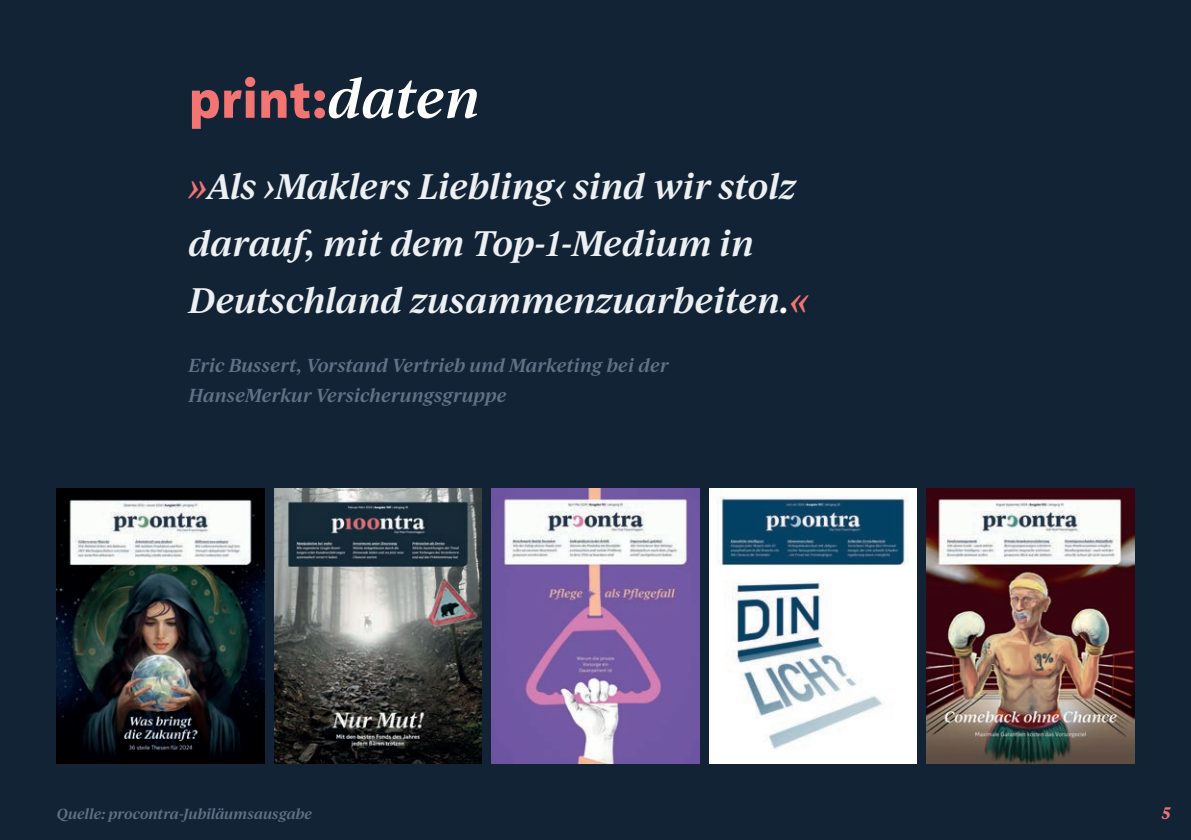
<style>
.page{position:relative;width:1191px;height:840px;background:#fff}
.page>*{position:absolute;margin:0;border:0;box-sizing:border-box;transform-origin:0 0}
.t1{font:700 52.6px "Ivy Style Sans";color:#f27574}
.t2{font:italic 600 34px/56.8px "Ivy Journal";letter-spacing:-.01em;color:#edf0f2}
.t3{font:italic 600 18px/30px "Ivy Journal";color:#607287}
.t4{font:italic 700 16px "Ivy Journal";color:#f27574}
.t5{font:italic 600 14px "Ivy Journal";letter-spacing:-.01em;color:#607287}
.s1{font-family:"Ivy Journal";font-weight:600;font-style:italic;color:#fff}
.s2{color:#f27574}
.s3{color:#fff}
</style>
<div class="page">
<div style="left:0;top:0;width:1191px;height:839px;background:#112335"></div>
<img style="left:57px;top:488px;width:207px;height:275px">
<img style="left:274px;top:488px;width:208px;height:275px">
<img style="left:492px;top:488px;width:207px;height:275px">
<img style="left:709px;top:488px;width:207px;height:275px">
<img style="left:926px;top:488px;width:208px;height:275px">
<h1 class="t1" style="left:189px;top:55px;width:293px">print:<span class="s1">daten</span></h1>
<p class="t2" style="left:189px;top:156px;width:621px"><span class="s2">»</span>Als ›Maklers Liebling‹ sind wir stolz darauf, mit dem Top-1-Medium in<br>Deutschland zusammenzuarbeiten<span class="s3">.</span><span class="s2">«</span></p>
<p class="t3" style="left:189px;top:349px;width:482px">Eric Bussert, Vorstand Vertrieb und Marketing bei der<br>HanseMerkur Versicherungsgruppe</p>
<p class="t5" style="left:57px;top:802px;width:257px">Quelle: procontra-Jubiläumsausgabe</p>
<p class="t4" style="left:1161px;top:800px;width:11px">5</p>
</div>
